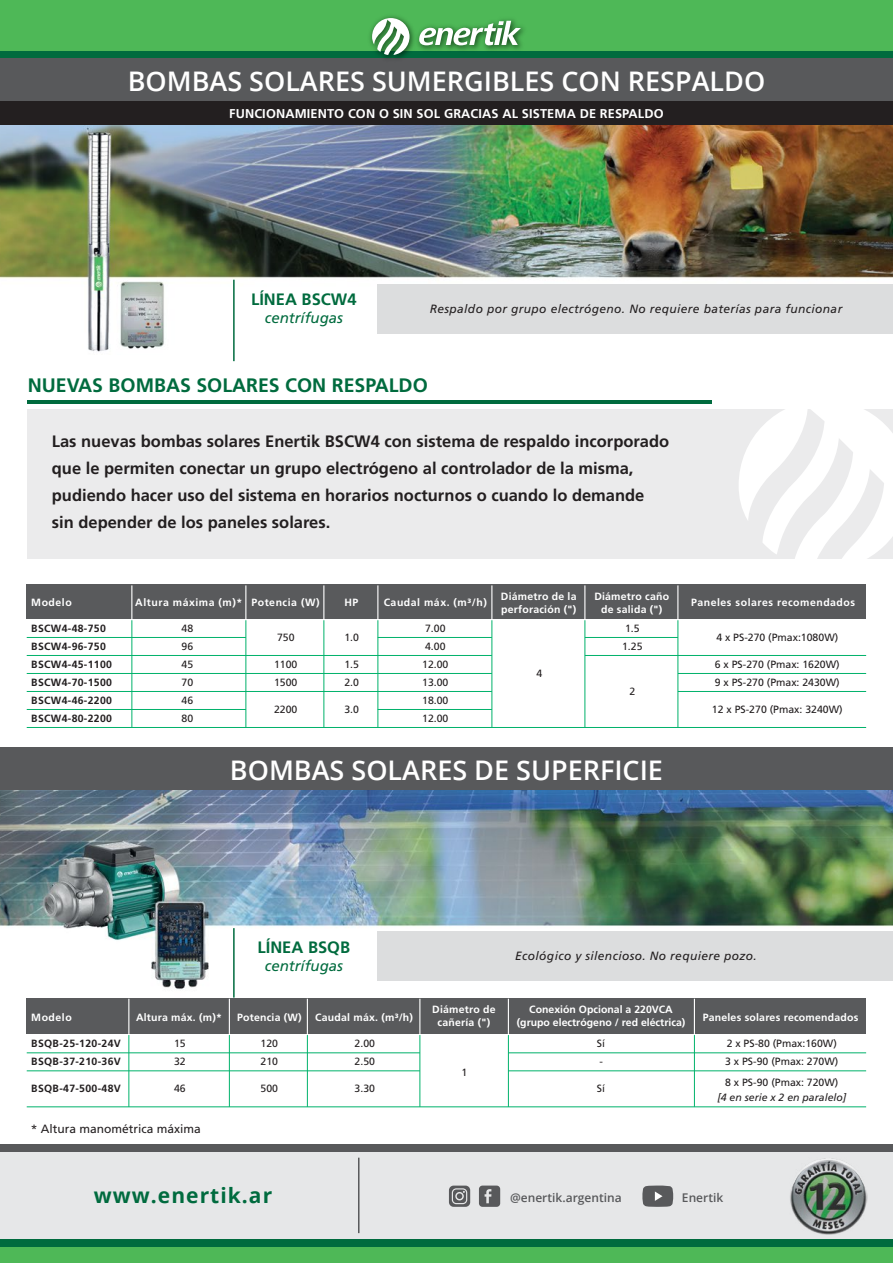
<style>
.page{position:relative;width:893px;height:1263px;background:#fff}
.page>*{position:absolute;margin:0;border:0;box-sizing:border-box;transform-origin:0 0}
.t1{font:600 27px "Open Sans";color:#fff}
.t2{font:700 21px "Open Sans";letter-spacing:.05em;color:#006b3e}
.t3{font:700 19.5px "Frutiger LT Std";color:#006b3e}
.t4{font:700 16.5px/27px "Frutiger LT Std";color:#231f20}
.t5{font:700 16.5px "Frutiger LT Std";color:#006b3e}
.t6{font:italic 15px "Frutiger LT Std";color:#006b3e}
.t7{font:700 12.75px "Frutiger LT Std";letter-spacing:.01em;color:#fff}
.t8{font:italic 12px "Frutiger LT Std";letter-spacing:.03em;color:#231f20}
.t9{font:600 12px "Open Sans";color:#58595b}
.t10{font:12px "Frutiger LT Std";color:#231f20}
.t11{font:10.5px/18px "Frutiger LT Std";color:#231f20}
.t12{font:700 10.5px/12.6px "Frutiger LT Std";letter-spacing:.02em;color:#fff;text-align:center}
.t13{font:700 10.5px/18px "Frutiger LT Std";letter-spacing:.03em;color:#231f20}
.t14{font:700 10.5px "Frutiger LT Std";letter-spacing:.05em;color:#fff}
.t15{font:700 10.5px/12.6px "Frutiger LT Std";color:#fff;text-align:center}
.t16{font:italic 10.5px "Frutiger LT Std";color:#231f20}
</style>
<div class="page">
<img style="left:0;top:125px;width:893px;height:227px">
<div style="left:0;top:0;width:893px;height:51px;background:#4eb857"></div>
<div style="left:0;top:51px;width:893px;height:9px;background:#006b3e"></div>
<div style="left:0;top:58px;width:893px;height:67px;background:#58595b"></div>
<div style="left:0;top:101px;width:893px;height:24px;background:#231f20"></div>
<img style="left:370px;top:16px;width:154px;height:43px">
<svg style="left:372px;top:18px;width:38px;height:37px"></svg>
<svg style="left:419px;top:21px;width:102px;height:24px"></svg>
<div style="left:27px;top:585px;width:839px;height:34px;background:#595a5c"></div>
<hr style="left:678px;top:691px;width:188px;height:1px;background:#00b26b">
<hr style="left:27px;top:691px;width:465px;height:1px;background:#00b26b">
<hr style="left:585px;top:637px;width:93px;height:1px;background:#00b26b">
<hr style="left:378px;top:637px;width:114px;height:1px;background:#00b26b">
<hr style="left:27px;top:637px;width:219px;height:1px;background:#00b26b">
<hr style="left:378px;top:709px;width:114px;height:1px;background:#00b26b">
<hr style="left:27px;top:709px;width:219px;height:1px;background:#00b26b">
<hr style="left:585px;top:655px;width:281px;height:1px;background:#00b26b">
<hr style="left:27px;top:655px;width:465px;height:1px;background:#00b26b">
<hr style="left:27px;top:727px;width:839px;height:1px;background:#00b26b">
<hr style="left:678px;top:673px;width:188px;height:1px;background:#00b26b">
<hr style="left:27px;top:673px;width:465px;height:1px;background:#00b26b">
<hr style="left:131px;top:620px;width:1px;height:107px;background:#00b26b">
<hr style="left:131px;top:585px;width:1px;height:34px;background:#fff">
<hr style="left:677px;top:620px;width:1px;height:107px;background:#00b26b">
<hr style="left:677px;top:585px;width:1px;height:34px;background:#fff">
<hr style="left:491px;top:620px;width:1px;height:107px;background:#00b26b">
<hr style="left:491px;top:585px;width:1px;height:34px;background:#fff">
<hr style="left:584px;top:620px;width:1px;height:107px;background:#00b26b">
<hr style="left:584px;top:585px;width:1px;height:34px;background:#fff">
<hr style="left:377px;top:620px;width:1px;height:107px;background:#00b26b">
<hr style="left:377px;top:585px;width:1px;height:34px;background:#fff">
<hr style="left:323px;top:620px;width:1px;height:107px;background:#00b26b">
<hr style="left:323px;top:585px;width:1px;height:34px;background:#fff">
<hr style="left:245px;top:620px;width:1px;height:107px;background:#00b26b">
<hr style="left:245px;top:585px;width:1px;height:34px;background:#fff">
<div style="left:0;top:1246px;width:893px;height:17px;background:#4eb857"></div>
<div style="left:0;top:1238px;width:893px;height:8px;background:#006b3e"></div>
<div style="left:0;top:1144px;width:893px;height:95px;background:#e6e7e8"></div>
<div style="left:0;top:1144px;width:893px;height:8px;background:#58595b"></div>
<img style="left:0;top:790px;width:893px;height:213px">
<div style="left:0;top:747px;width:893px;height:43px;background:#58595b"></div>
<div style="left:378px;top:931px;width:515px;height:50px;background:#dcddde"></div>
<hr style="left:233px;top:928px;width:2px;height:69px;background:#006b3e">
<div style="left:378px;top:284px;width:515px;height:50px;background:#dcddde"></div>
<hr style="left:233px;top:280px;width:2px;height:81px;background:#006b3e">
<hr style="left:508px;top:1052px;width:358px;height:1px;background:#00b26b">
<hr style="left:27px;top:1052px;width:393px;height:1px;background:#00b26b">
<hr style="left:508px;top:1070px;width:358px;height:1px;background:#00b26b">
<hr style="left:27px;top:1070px;width:393px;height:1px;background:#00b26b">
<hr style="left:27px;top:1106px;width:839px;height:1px;background:#00b26b">
<div style="left:27px;top:998px;width:839px;height:36px;background:#595a5c"></div>
<hr style="left:128px;top:1035px;width:1px;height:72px;background:#00b26b">
<hr style="left:128px;top:999px;width:1px;height:35px;background:#fff">
<hr style="left:694px;top:1035px;width:1px;height:72px;background:#00b26b">
<hr style="left:694px;top:999px;width:1px;height:35px;background:#fff">
<hr style="left:419px;top:1035px;width:1px;height:72px;background:#00b26b">
<hr style="left:419px;top:999px;width:1px;height:35px;background:#fff">
<hr style="left:508px;top:1035px;width:1px;height:72px;background:#00b26b">
<hr style="left:508px;top:999px;width:1px;height:35px;background:#fff">
<hr style="left:307px;top:1035px;width:1px;height:72px;background:#00b26b">
<hr style="left:307px;top:999px;width:1px;height:35px;background:#fff">
<hr style="left:229px;top:1035px;width:1px;height:72px;background:#00b26b">
<hr style="left:229px;top:999px;width:1px;height:35px;background:#fff">
<img style="left:790px;top:1158px;width:77px;height:77px">
<div style="left:28px;top:409px;width:865px;height:150px;background:#ebebec"></div>
<hr style="left:28px;top:400px;width:684px;height:3px;background:#006b3e">
<svg style="left:739px;top:409px;width:154px;height:150px"></svg>
<hr style="left:358px;top:1158px;width:1px;height:75px;background:#58595b">
<svg style="left:479px;top:1185px;width:21px;height:22px"></svg>
<svg style="left:449px;top:1185px;width:21px;height:22px"></svg>
<svg style="left:642px;top:1185px;width:31px;height:22px"></svg>
<h1 class="t1" style="left:128px;top:63px;width:639px">BOMBAS SOLARES SUMERGIBLES CON RESPALDO</h1>
<p class="t7" style="left:229px;top:106px;width:436px">FUNCIONAMIENTO CON O SIN SOL GRACIAS AL SISTEMA DE RESPALDO</p>
<h3 class="t5" style="left:251px;top:289px;width:107px">LÍNEA BSCW4</h3>
<h3 class="t6" style="left:265px;top:309px;width:80px">centrífugas</h3>
<p class="t8" style="left:430px;top:302px;width:414px">Respaldo por grupo electrógeno. No requiere baterías para funcionar</p>
<h3 class="t3" style="left:28px;top:373px;width:402px">NUEVAS BOMBAS SOLARES CON RESPALDO</h3>
<p class="t4" style="left:52px;top:427px;width:619px">Las nuevas bombas solares Enertik BSCW4 con sistema de respaldo incorporado que le permiten conectar un grupo electrógeno al controlador de la misma, pudiendo hacer uso del sistema en horarios nocturnos o cuando lo demande sin depender de los paneles solares.</p>
<p class="t12" style="left:501px;top:590px;width:77px;text-align:left">Diámetro de la perforación (")</p>
<p class="t12" style="left:594px;top:590px;width:76px">Diámetro caño de salida (")</p>
<p class="t14" style="left:135px;top:596px;width:186px">Altura máxima (m)* Potencia (W)</p>
<p class="t12" style="left:344px;top:596px;width:15px">HP</p>
<p class="t14" style="left:384px;top:596px;width:105px">Caudal máx. (m³/h)</p>
<p class="t14" style="left:691px;top:596px;width:166px">Paneles solares recomendados</p>
<p class="t12" style="left:31px;top:596px;width:42px">Modelo</p>
<p class="t13" style="left:31px;top:619px;width:82px">BSCW4-48-750<br>BSCW4-96-750<br>BSCW4-45-1100<br>BSCW4-70-1500<br>BSCW4-46-2200<br>BSCW4-80-2200</p>
<p class="t11" style="left:182px;top:619px;width:13px;text-align:justify">48<br>96<br>45<br>70<br>46<br>80</p>
<p class="t11" style="left:422px;top:619px;width:28px">7.00<br>4.00<br>12.00<br>13.00<br>18.00<br>12.00</p>
<p class="t11" style="left:716px;top:628px;width:123px">4 x PS-270 (Pmax:1080W)</p>
<p class="t11" style="left:622px;top:619px;width:22px">1.5<br>1.25</p>
<p class="t11" style="left:629px;top:682px;width:7px">2</p>
<p class="t11" style="left:344px;top:628px;width:16px">1.0</p>
<p class="t11" style="left:344px;top:655px;width:16px">1.5<br>2.0</p>
<p class="t11" style="left:344px;top:700px;width:16px">3.0</p>
<p class="t11" style="left:277px;top:628px;width:19px">750</p>
<p class="t11" style="left:274px;top:655px;width:25px">1100<br>1500</p>
<p class="t11" style="left:274px;top:700px;width:25px">2200</p>
<p class="t11" style="left:715px;top:655px;width:126px">6 x PS-270 (Pmax: 1620W)<br>9 x PS-270 (Pmax: 2430W)</p>
<p class="t11" style="left:712px;top:700px;width:132px">12 x PS-270 (Pmax: 3240W)</p>
<p class="t11" style="left:536px;top:664px;width:7px">4</p>
<h1 class="t1" style="left:230px;top:752px;width:435px">BOMBAS SOLARES DE SUPERFICIE</h1>
<h3 class="t5" style="left:258px;top:937px;width:94px">LÍNEA BSQB</h3>
<h3 class="t6" style="left:265px;top:957px;width:80px">centrífugas</h3>
<p class="t8" style="left:515px;top:948px;width:243px">Ecológico y silencioso. No requiere pozo.</p>
<p class="t12" style="left:432px;top:1003px;width:65px">Diámetro de cañería (")</p>
<p class="t15" style="left:517px;top:1003px;width:170px">Conexión Opcional a 220VCA (grupo electrógeno / red eléctrica)</p>
<p class="t12" style="left:31px;top:1011px;width:42px">Modelo</p>
<p class="t12" style="left:136px;top:1011px;width:88px">Altura máx. (m)*</p>
<p class="t12" style="left:237px;top:1011px;width:66px">Potencia (W)</p>
<p class="t12" style="left:315px;top:1011px;width:99px">Caudal máx. (m³/h)</p>
<p class="t12" style="left:703px;top:1011px;width:157px">Paneles solares recomendados</p>
<p class="t13" style="left:31px;top:1035px;width:91px">BSQB-25-120-24V<br>BSQB-37-210-36V</p>
<p class="t13" style="left:31px;top:1080px;width:91px">BSQB-47-500-48V</p>
<p class="t11" style="left:174px;top:1035px;width:13px">15<br>32</p>
<p class="t11" style="left:174px;top:1080px;width:13px">46</p>
<p class="t10" style="left:31px;top:1122px;width:172px">* Altura manométrica máxima</p>
<p class="t11" style="left:260px;top:1035px;width:19px">120<br>210</p>
<p class="t11" style="left:260px;top:1080px;width:19px">500</p>
<p class="t11" style="left:355px;top:1035px;width:22px">2.00<br>2.50</p>
<p class="t11" style="left:355px;top:1080px;width:22px">3.30</p>
<p class="t11" style="left:461px;top:1063px;width:7px">1</p>
<p class="t11" style="left:597px;top:1035px;width:10px">Sí -</p>
<p class="t11" style="left:597px;top:1080px;width:10px">Sí</p>
<p class="t11" style="left:725px;top:1035px;width:115px">2 x PS-80 (Pmax:160W)<br>3 x PS-90 (Pmax: 270W)</p>
<p class="t11" style="left:725px;top:1074px;width:115px">8 x PS-90 (Pmax: 720W)</p>
<p class="t16" style="left:717px;top:1091px;width:130px">[4 en serie x 2 en paralelo]</p>
<h2 class="t2" style="left:94px;top:1181px;width:180px">www.enertik.ar</h2>
<p class="t9" style="left:510px;top:1189px;width:113px">@enertik.argentina</p>
<p class="t9" style="left:682px;top:1189px;width:43px">Enertik</p>
</div>
